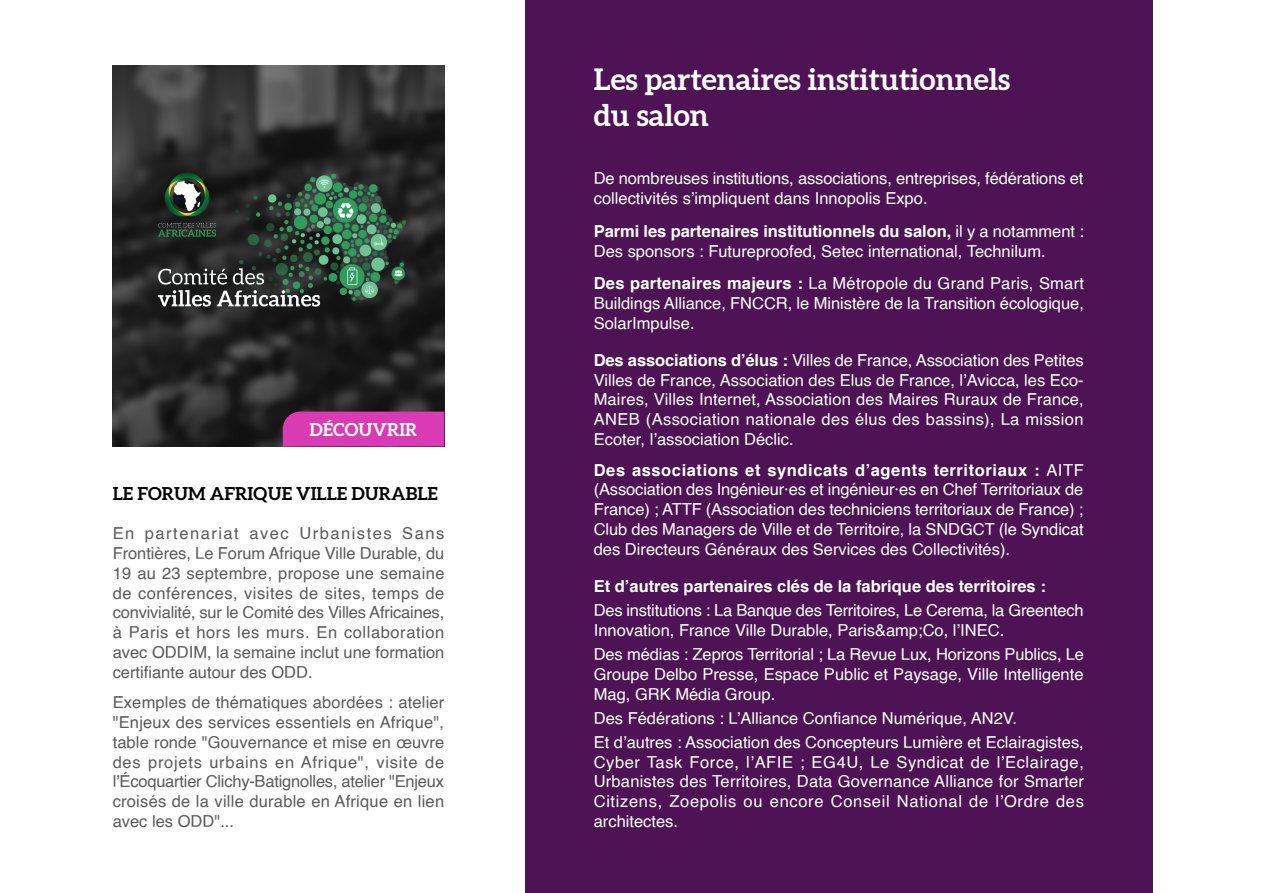
<style>
.page{position:relative;width:1263px;height:893px;background:#fff}
.page>*{position:absolute;margin:0;border:0;box-sizing:border-box;transform-origin:0 0}
.t1{font:700 30px/36px "Aleo";color:#fff}
.t2{font:700 18px "Aleo";color:#000}
.t3{font:700 18px "Aleo";color:#fff}
.t4{font:16.5px/19.8px "Helvetica";color:#fff;text-align:justify}
.t5{font:16.5px/19.8px "Helvetica";color:#5a5a5a;text-align:justify}
.t6{font:700 16.5px "Helvetica";color:#fff}
.s1{font-weight:700}
</style>
<div class="page">
<div style="left:525px;top:0;width:627px;height:893px;background:#4d1354"></div>
<img style="left:113px;top:66px;width:331px;height:380px">
<img style="left:148px;top:166px;width:261px;height:156px">
<div style="left:283px;top:412px;width:161px;height:34px;background:#db3ab5"></div>
<p class="t3" style="left:310px;top:419px;width:109px">DÉCOUVRIR</p>
<p class="t2" style="left:113px;top:482px;width:327px">LE FORUM AFRIQUE VILLE DURABLE</p>
<p class="t5" style="left:113px;top:524px;width:333px">En partenariat avec Urbanistes Sans Frontières, Le Forum Afrique Ville Durable, du 19 au 23 septembre, propose une semaine de conférences, visites de sites, temps de convivialité, sur le Comité des Villes Africaines, à Paris et hors les murs. En collaboration avec ODDIM, la semaine inclut une formation certifiante autour des ODD.</p>
<p class="t5" style="left:113px;top:693px;width:333px">Exemples de thématiques abordées : atelier "Enjeux des services essentiels en Afrique", table ronde "Gouvernance et mise en œuvre des projets urbains en Afrique", visite de l’Écoquartier Clichy-Batignolles, atelier "Enjeux croisés de la ville durable en Afrique en lien avec les ODD"...</p>
<h1 class="t1" style="left:594px;top:62px;width:418px">Les partenaires institutionnels du salon</h1>
<p class="t4" style="left:594px;top:169px;width:491px">De nombreuses institutions, associations, entreprises, fédérations et collectivités s’impliquent dans Innopolis Expo.</p>
<p class="t4" style="left:594px;top:222px;width:492px"><span class="s1">Parmi les partenaires institutionnels du salon,</span> il y a notamment :<br>Des sponsors : Futureproofed, Setec international, Technilum.</p>
<p class="t4" style="left:594px;top:274px;width:492px"><span class="s1">Des partenaires majeurs :</span> La Métropole du Grand Paris, Smart Buildings Alliance, FNCCR, le Ministère de la Transition écologique, SolarImpulse.</p>
<p class="t4" style="left:594px;top:351px;width:491px"><span class="s1">Des associations d’élus :</span> Villes de France, Association des Petites Villes de France, Association des Elus de France, l’Avicca, les Eco-Maires, Villes Internet, Association des Maires Ruraux de France, ANEB (Association nationale des élus des bassins), La mission Ecoter, l’association Déclic.</p>
<p class="t4" style="left:594px;top:460px;width:492px"><span class="s1">Des associations et syndicats d’agents territoriaux :</span> AITF (Association des Ingénieur·es et ingénieur·es en Chef Territoriaux de France) ; ATTF (Association des techniciens territoriaux de France) ; Club des Managers de Ville et de Territoire, la SNDGCT (le Syndicat des Directeurs Généraux des Services des Collectivités).</p>
<p class="t6" style="left:594px;top:573px;width:454px">Et d’autres partenaires clés de la fabrique des territoires :</p>
<p class="t4" style="left:594px;top:601px;width:491px">Des institutions : La Banque des Territoires, Le Cerema, la Greentech<br>Innovation, France Ville Durable, Paris&amp;amp;Co, l’INEC.</p>
<p class="t4" style="left:594px;top:645px;width:492px">Des médias : Zepros Territorial ; La Revue Lux, Horizons Publics, Le Groupe Delbo Presse, Espace Public et Paysage, Ville Intelligente Mag, GRK Média Group.</p>
<p class="t4" style="left:594px;top:706px;width:492px;line-height:24.2px">Des Fédérations : L’Alliance Confiance Numérique, AN2V.<br>Et d’autres : Association des Concepteurs Lumière et Eclairagistes,</p>
<p class="t4" style="left:594px;top:752px;width:492px">Cyber Task Force, l’AFIE ; EG4U, Le Syndicat de l’Eclairage, Urbanistes des Territoires, Data Governance Alliance for Smarter Citizens, Zoepolis ou encore Conseil National de l’Ordre des architectes.</p>
</div>
